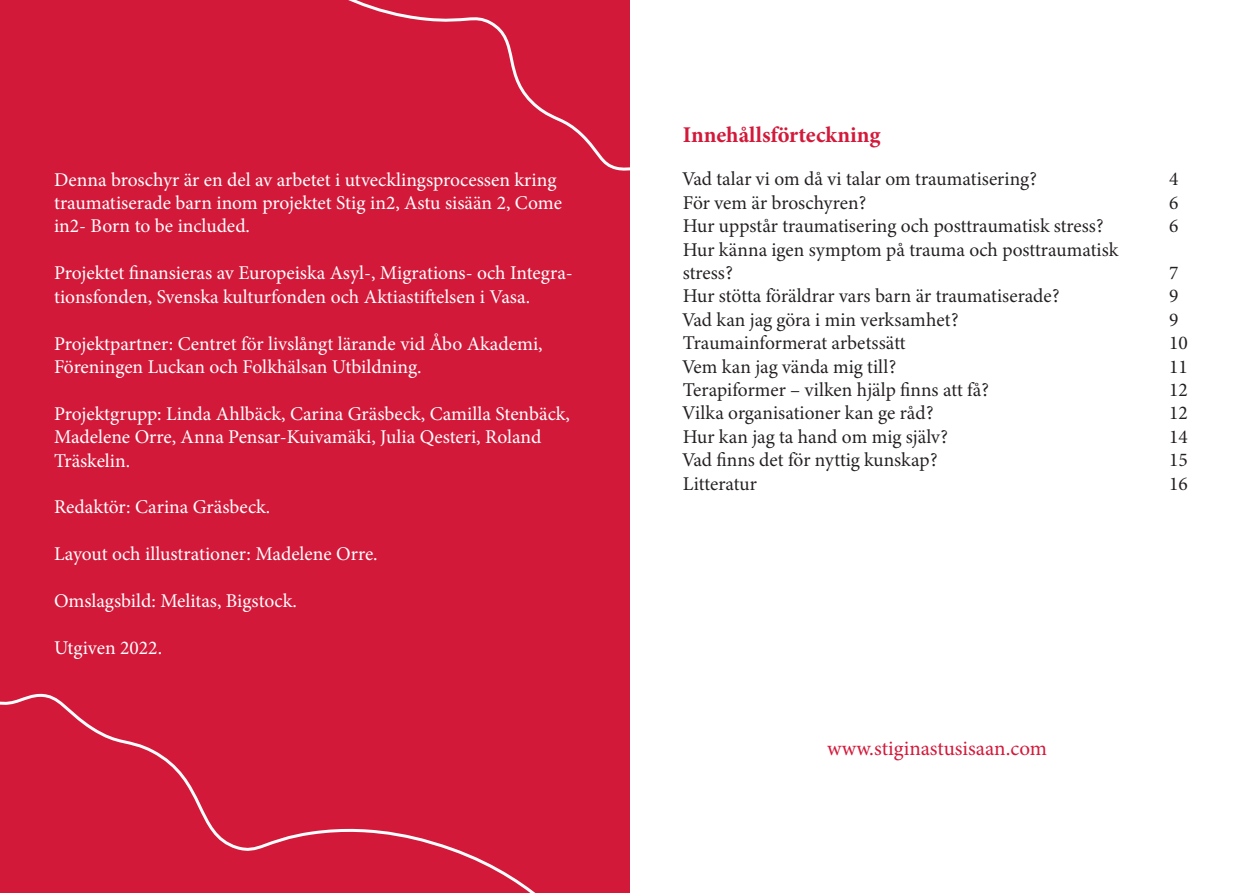
<style>
.page{position:relative;width:1259px;height:893px;background:#fff}
.page>*{position:absolute;margin:0;border:0;box-sizing:border-box;transform-origin:0 0}
.t1{font:700 22.5px "Minion Pro";color:#d3193a}
.t2{font:21px "Minion Pro";color:#d3193a}
.t3{font:19.5px/23.4px "Minion Pro";color:#fff}
.t4{font:19.5px/23.4px "Minion Variable Concept";color:#231f20}
</style>
<div class="page">
<div style="left:0;top:0;width:629px;height:893px;background:#d3193a"></div>
<svg style="left:0;top:693px;width:536px;height:200px"></svg>
<svg style="left:348px;top:0;width:282px;height:239px"></svg>
<p class="t3" style="left:54px;top:168px;width:509px">Denna broschyr är en del av arbetet i utvecklingsprocessen kring traumatiserade barn inom projektet Stig in2, Astu sisään 2, Come in2- Born to be included.</p>
<p class="t3" style="left:54px;top:261px;width:520px">Projektet finansieras av Europeiska Asyl-, Migrations- och Integra&shy;tionsfonden, Svenska kulturfonden och Aktiastiftelsen i Vasa.</p>
<p class="t3" style="left:54px;top:332px;width:490px">Projektpartner: Centret för livslångt lärande vid Åbo Akademi,<br>Föreningen Luckan och Folkhälsan Utbildning.</p>
<p class="t3" style="left:54px;top:402px;width:517px">Projektgrupp: Linda Ahlbäck, Carina Gräsbeck, Camilla Stenbäck,</p>
<p class="t3" style="left:54px;top:425px;width:489px">Madelene Orre, Anna Pensar-Kuivamäki, Julia Qesteri, Roland<br>Träskelin.</p>
<p class="t3" style="left:54px;top:495px;width:218px">Redaktör: Carina Gräsbeck.</p>
<p class="t3" style="left:54px;top:542px;width:325px">Layout och illustrationer: Madelene Orre.</p>
<p class="t3" style="left:54px;top:589px;width:244px">Omslagsbild: Melitas, Bigstock.</p>
<p class="t3" style="left:54px;top:636px;width:110px">Utgiven 2022.</p>
<p class="t1" style="left:683px;top:119px;width:199px">Innehållsförteckning</p>
<p class="t4" style="left:683px;top:167px;width:355px">Vad talar vi om då vi talar om traumatisering?</p>
<p class="t4" style="left:1169px;top:167px;width:11px">4</p>
<p class="t4" style="left:683px;top:191px;width:185px">För vem är broschyren?</p>
<p class="t4" style="left:1169px;top:191px;width:11px">6</p>
<p class="t4" style="left:683px;top:214px;width:422px">Hur uppstår traumatisering och posttraumatisk stress?</p>
<p class="t4" style="left:1169px;top:214px;width:11px">6</p>
<p class="t4" style="left:683px;top:237px;width:437px">Hur känna igen symptom på trauma och posttraumatisk stress?</p>
<p class="t4" style="left:1169px;top:261px;width:11px">7</p>
<p class="t4" style="left:683px;top:284px;width:378px">Hur stötta föräldrar vars barn är traumatiserade?</p>
<p class="t4" style="left:1169px;top:284px;width:11px">9</p>
<p class="t4" style="left:683px;top:308px;width:277px">Vad kan jag göra i min verksamhet?</p>
<p class="t4" style="left:1169px;top:308px;width:11px">9</p>
<p class="t4" style="left:683px;top:331px;width:224px">Traumainformerat arbetssätt</p>
<p class="t4" style="left:1169px;top:331px;width:20px">10</p>
<p class="t4" style="left:683px;top:354px;width:215px">Vem kan jag vända mig till?</p>
<p class="t4" style="left:1169px;top:354px;width:20px">11</p>
<p class="t4" style="left:683px;top:378px;width:307px">Terapiformer – vilken hjälp finns att få?</p>
<p class="t4" style="left:1169px;top:378px;width:20px">12</p>
<p class="t4" style="left:683px;top:401px;width:252px">Vilka organisationer kan ge råd?</p>
<p class="t4" style="left:1169px;top:401px;width:20px">12</p>
<p class="t4" style="left:683px;top:425px;width:267px">Hur kan jag ta hand om mig själv?</p>
<p class="t4" style="left:1169px;top:425px;width:20px">14</p>
<p class="t4" style="left:683px;top:448px;width:256px">Vad finns det för nyttig kunskap?</p>
<p class="t4" style="left:1169px;top:448px;width:20px">15</p>
<p class="t4" style="left:683px;top:471px;width:75px">Litteratur</p>
<p class="t4" style="left:1169px;top:471px;width:20px">16</p>
<p class="t2" style="left:827px;top:734px;width:221px">www.stiginastusisaan.com</p>
</div>
